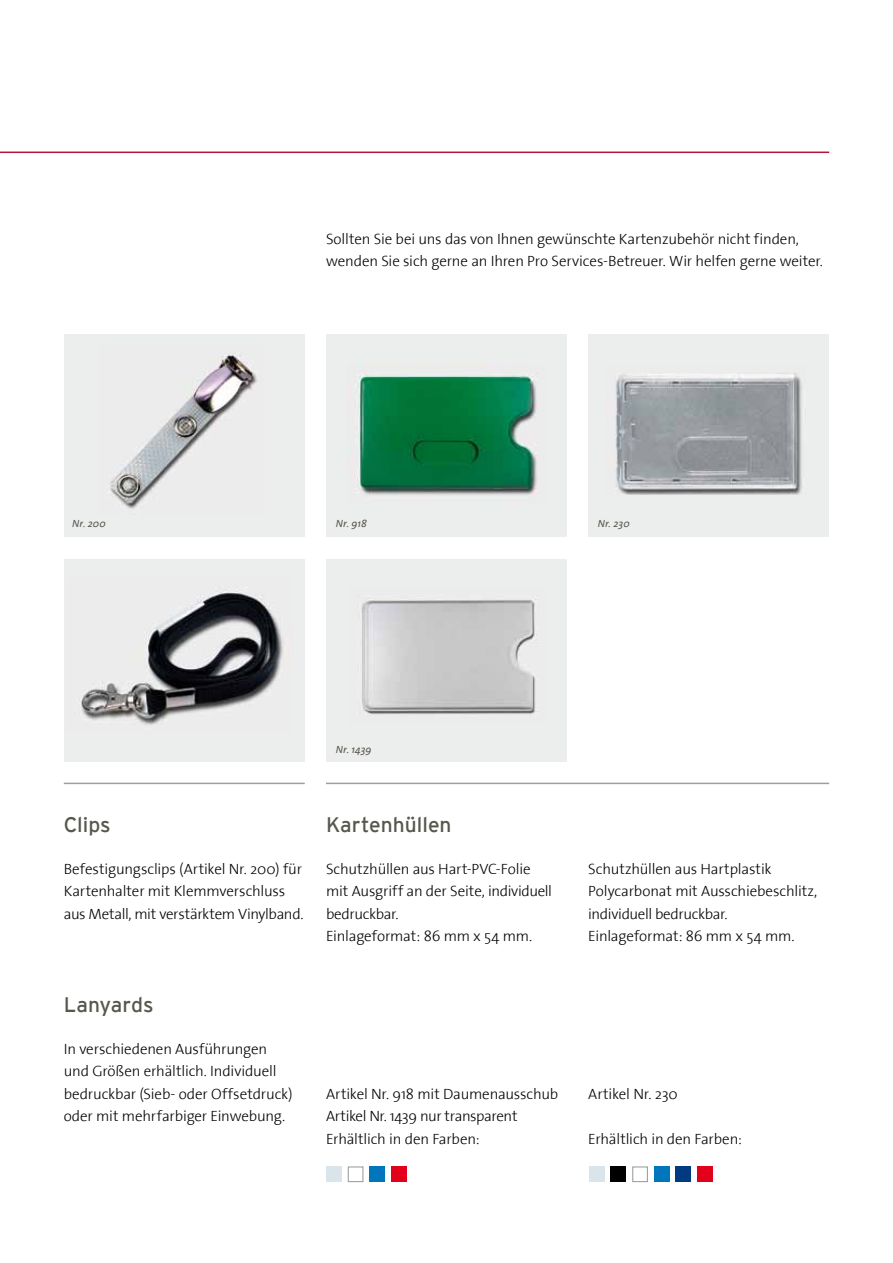
<style>
.page{position:relative;width:893px;height:1263px;background:#fff}
.page>*{position:absolute;margin:0;border:0;box-sizing:border-box;transform-origin:0 0}
.t1{font:21px "Interstate";color:#58574e}
.t2{font:300 15px/22.5px "The Sans";letter-spacing:-.01em;color:#000}
.t3{font:italic 10.5px "The Sans";letter-spacing:.015em;color:#58574e}
</style>
<div class="page">
<div style="left:326px;top:559px;width:241px;height:202px;background:#eceded"></div>
<img style="left:361px;top:599px;width:176px;height:116px">
<div style="left:64px;top:559px;width:241px;height:202px;background:#eceded"></div>
<img style="left:81px;top:587px;width:202px;height:138px">
<hr style="left:0;top:152px;width:829px;height:1px;background:#b5123e">
<hr style="left:326px;top:783px;width:503px;height:1px;background:#9c9e9f">
<div style="left:326px;top:334px;width:241px;height:202px;background:#eceded"></div>
<img style="left:355px;top:365px;width:182px;height:131px">
<div style="left:588px;top:334px;width:241px;height:202px;background:#eceded"></div>
<img style="left:615px;top:373px;width:187px;height:121px">
<div style="left:611px;top:1166px;width:15px;height:16px;background:#000"></div>
<div style="left:632px;top:1166px;width:16px;height:16px;background:#fff;border:1px solid #9c9e9f"></div>
<div style="left:654px;top:1166px;width:16px;height:16px;background:#0076bd"></div>
<div style="left:675px;top:1166px;width:16px;height:16px;background:#003a80"></div>
<div style="left:697px;top:1166px;width:16px;height:16px;background:#e2001a"></div>
<div style="left:64px;top:334px;width:241px;height:202px;background:#eceded"></div>
<img style="left:110px;top:355px;width:147px;height:154px">
<hr style="left:64px;top:783px;width:241px;height:1px;background:#9c9e9f">
<div style="left:589px;top:1166px;width:16px;height:16px;background:#dae5eb"></div>
<div style="left:369px;top:1166px;width:16px;height:16px;background:#0076bd"></div>
<div style="left:391px;top:1166px;width:16px;height:16px;background:#e2001a"></div>
<div style="left:348px;top:1166px;width:15px;height:16px;background:#fff;border:1px solid #9c9e9f"></div>
<div style="left:326px;top:1166px;width:16px;height:16px;background:#dae5eb"></div>
<p class="t2" style="left:326px;top:228px;width:499px">Sollten Sie bei uns das von Ihnen gewünschte Kartenzubehör nicht finden, wenden Sie sich gerne an Ihren Pro Services-Betreuer. Wir helfen gerne weiter.</p>
<p class="t3" style="left:72px;top:518px;width:35px">Nr. 200</p>
<p class="t3" style="left:336px;top:518px;width:32px">Nr. 918</p>
<p class="t3" style="left:598px;top:518px;width:33px">Nr. 230</p>
<p class="t3" style="left:336px;top:744px;width:37px">Nr. 1439</p>
<h1 class="t1" style="left:64px;top:813px;width:48px">Clips</h1>
<p class="t2" style="left:64px;top:858px;width:241px">Befestigungsclips (Artikel Nr. 200) für<br>Kartenhalter mit Klemmverschluss aus Metall, mit verstärktem Vinylband.</p>
<h1 class="t1" style="left:64px;top:993px;width:91px">Lanyards</h1>
<p class="t2" style="left:64px;top:1038px;width:230px">In verschiedenen Ausführungen und Größen erhältlich. Individuell bedruckbar (Sieb- oder Offsetdruck) oder mit mehrfarbiger Einwebung.</p>
<h1 class="t1" style="left:326px;top:813px;width:127px">Kartenhüllen</h1>
<p class="t2" style="left:326px;top:858px;width:228px">Schutzhüllen aus Hart-PVC-Folie mit Ausgriff an der Seite, individuell bedruckbar.<br>Einlageformat: 86 mm x 54 mm.</p>
<p class="t2" style="left:588px;top:858px;width:231px">Schutzhüllen aus Hartplastik<br>Polycarbonat mit Ausschiebeschlitz, individuell bedruckbar.<br>Einlageformat: 86 mm x 54 mm.</p>
<p class="t2" style="left:326px;top:1083px;width:234px">Artikel Nr. 918 mit Daumenausschub<br>Artikel Nr. 1439 nur transparent</p>
<p class="t2" style="left:588px;top:1083px;width:91px">Artikel Nr. 230</p>
<p class="t2" style="left:326px;top:1128px;width:155px">Erhältlich in den Farben:</p>
<p class="t2" style="left:588px;top:1128px;width:155px">Erhältlich in den Farben:</p>
</div>
